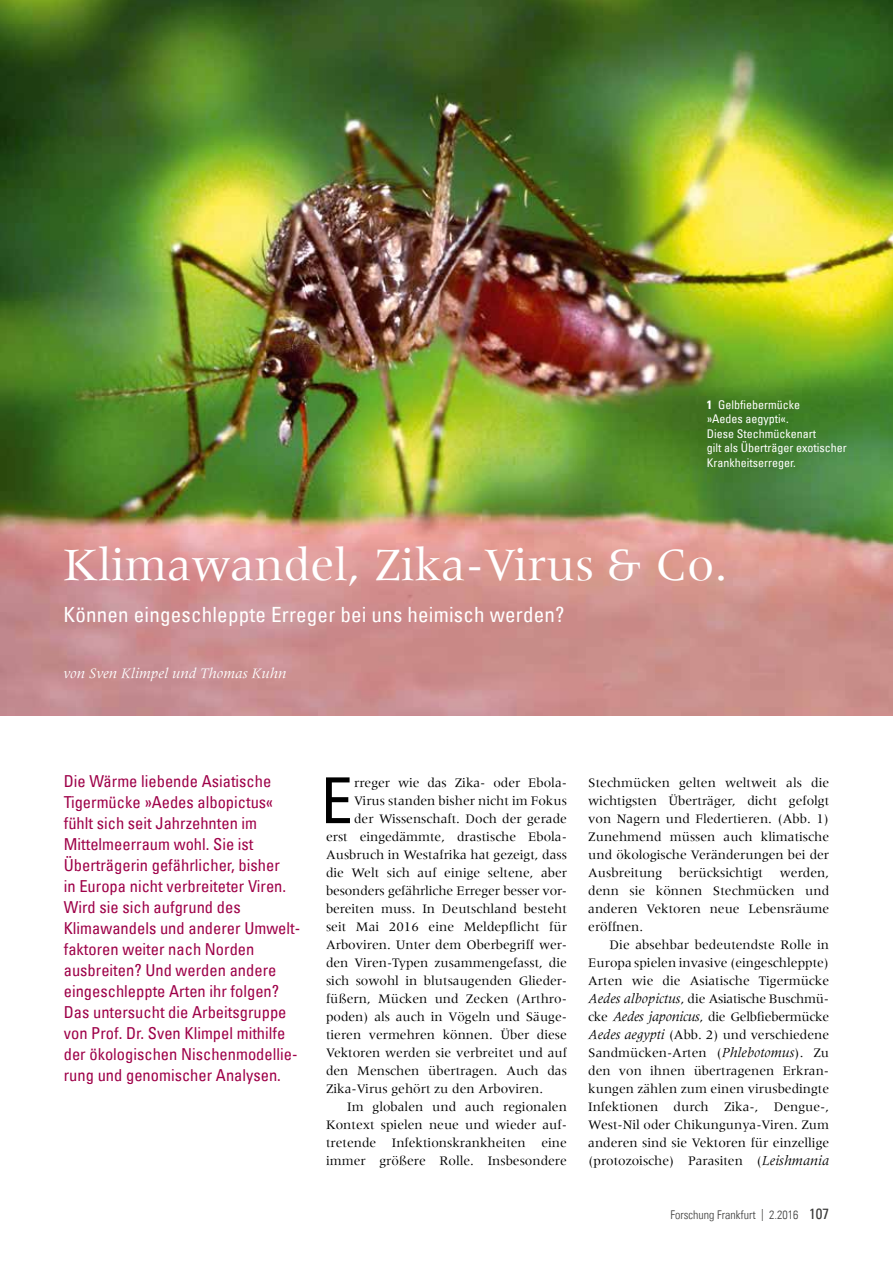
<style>
.page{position:relative;width:893px;height:1263px;background:#fff}
.page>*{position:absolute;margin:0;border:0;box-sizing:border-box;transform-origin:0 0}
.t1{font:condensed 63.3px "Univers Com 57";color:#000}
.t2{font:48px "Meridien";color:#fff}
.t3{font:condensed 21px "Univers Com 57";letter-spacing:.01em;color:#fff}
.t4{font:condensed 16.5px/21px "Univers Com 57";color:#9e0148}
.t5{font:italic 15px "Meridien Com";color:#fff}
.t6{font:13.5px/18px "Meridien";color:#000;text-align:justify}
.t7{font:condensed 12px/14.4px "Univers Com 57";color:#fff}
.t8{font:12px "Univers Com 47 Light Cond";color:#3b3b3a}
.s1{font-family:"Univers Com 67 Bold Cond";font-stretch:normal}
.s2{font-family:"Meridien Com";font-style:italic;font-size:14.25px}
.s3{font-family:"Univers Com 57";font-stretch:condensed;font-size:15px}
</style>
<div class="page">
<img style="left:0;top:0;width:893px;height:715px">
<p class="t7" style="left:707px;top:397px;width:141px"><span class="s1">1</span> Gelbfiebermücke<br>»Aedes aegypti«.<br>Diese Stechmückenart<br>gilt als Überträger exotischer<br>Krankheitserreger.</p>
<h2 class="t2" style="left:63px;top:538px;width:666px">Klimawandel, Zika-Virus &amp; Co.</h2>
<h3 class="t3" style="left:63px;top:601px;width:503px">Können eingeschleppte Erreger bei uns heimisch werden?</h3>
<p class="t5" style="left:63px;top:664px;width:224px">von Sven Klimpel und Thomas Kuhn</p>
<p class="t4" style="left:64px;top:770px;width:238px">Die Wärme liebende Asiatische<br>Tigermücke »Aedes albopictus« fühlt sich seit Jahrzehnten im<br>Mittelmeerraum wohl. Sie ist<br>Überträgerin gefährlicher, bisher<br>in Europa nicht verbreiteter Viren.<br>Wird sie sich aufgrund des<br>Klimawandels und anderer Umwelt&shy;faktoren weiter nach Norden ausbreiten? Und werden andere eingeschleppte Arten ihr folgen?<br>Das untersucht die Arbeitsgruppe von Prof. Dr. Sven Klimpel mithilfe der ökologischen Nischenmodellie&shy;rung und genomischer Analysen.</p>
<h1 class="t1" style="left:321px;top:760px;width:33px">E</h1>
<p class="t6" style="left:354px;top:774px;width:214px">rreger wie das Zika- oder Ebola-</p>
<p class="t6" style="left:354px;top:792px;width:214px">Virus standen bisher nicht im Fokus</p>
<p class="t6" style="left:354px;top:810px;width:214px">der Wissenschaft. Doch der gerade</p>
<p class="t6" style="left:326px;top:828px;width:242px">erst eingedämmte, drastische Ebola-</p>
<p class="t6" style="left:326px;top:846px;width:242px">Ausbruch in Westafrika hat gezeigt, dass</p>
<p class="t6" style="left:326px;top:864px;width:242px">die Welt sich auf einige seltene, aber</p>
<p class="t6" style="left:326px;top:882px;width:242px">besonders gefährliche Erreger besser vor-</p>
<p class="t6" style="left:326px;top:900px;width:242px">bereiten muss. In Deutschland besteht</p>
<p class="t6" style="left:326px;top:918px;width:242px">seit Mai 2016 eine Meldepflicht für</p>
<p class="t6" style="left:326px;top:936px;width:242px">Arboviren. Unter dem Oberbegriff wer-</p>
<p class="t6" style="left:326px;top:954px;width:242px">den Viren-Typen zusammengefasst, die</p>
<p class="t6" style="left:326px;top:972px;width:240px">sich sowohl in blutsaugenden Glieder-</p>
<p class="t6" style="left:326px;top:990px;width:240px">füßern, Mücken und Zecken (Arthro-</p>
<p class="t6" style="left:326px;top:1008px;width:240px">poden) als auch in Vögeln und Säuge-</p>
<p class="t6" style="left:326px;top:1026px;width:242px">tieren vermehren können. Über diese</p>
<p class="t6" style="left:326px;top:1044px;width:242px">Vektoren werden sie verbreitet und auf</p>
<p class="t6" style="left:326px;top:1062px;width:242px">den Menschen übertragen. Auch das</p>
<p class="t6" style="left:326px;top:1080px;width:219px">Zika-Virus gehört zu den Arboviren.</p>
<p class="t6" style="left:347px;top:1098px;width:221px">Im globalen und auch regionalen</p>
<p class="t6" style="left:326px;top:1116px;width:242px">Kontext spielen neue und wieder auf-</p>
<p class="t6" style="left:326px;top:1134px;width:242px">tretende Infektionskrankheiten eine</p>
<p class="t6" style="left:326px;top:1152px;width:242px">immer größere Rolle. Insbesondere</p>
<p class="t6" style="left:588px;top:774px;width:242px">Stechmücken gelten weltweit als die wichtigsten Überträger, dicht gefolgt von Nagern und Fledertieren. (Abb. 1)<br>Zunehmend müssen auch klimatische und ökologische Veränderungen bei der Ausbreitung</p>
<p class="t6" style="left:588px;top:864px;width:242px;text-indent:192px">werden, denn sie können Stechmücken und anderen Vektoren neue Lebensräume eröffnen.</p>
<p class="t6" style="left:588px;top:936px;width:242px;text-indent:21px">Die absehbar bedeutendste Rolle in Europa spielen invasive (eingeschleppte)<br>Arten wie die Asiatische Tigermücke <span class="s2">Aedes albopictus</span>, die Asiatische Buschmü&shy;cke <span class="s2">Aedes japonicus</span>, die Gelbfiebermücke <span class="s2">Aedes aegypti</span> (Abb. 2) und verschiedene Sandmücken-Arten (<span class="s2">Phlebotomus</span>). Zu den von ihnen übertragenen Erkran&shy;kungen zählen zum einen virusbedingte Infektionen durch Zika-, Dengue-, West-Nil oder Chikungunya-Viren. Zum anderen sind sie Vektoren für einzellige (protozoische) Parasiten (<span class="s2">Leishmania</span></p>
<p class="t6" style="left:679px;top:864px;width:85px">berücksichtigt</p>
<p class="t8" style="left:671px;top:1208px;width:160px">Forschung Frankfurt | 2.2016 <span class="s3">107</span></p>
</div>
